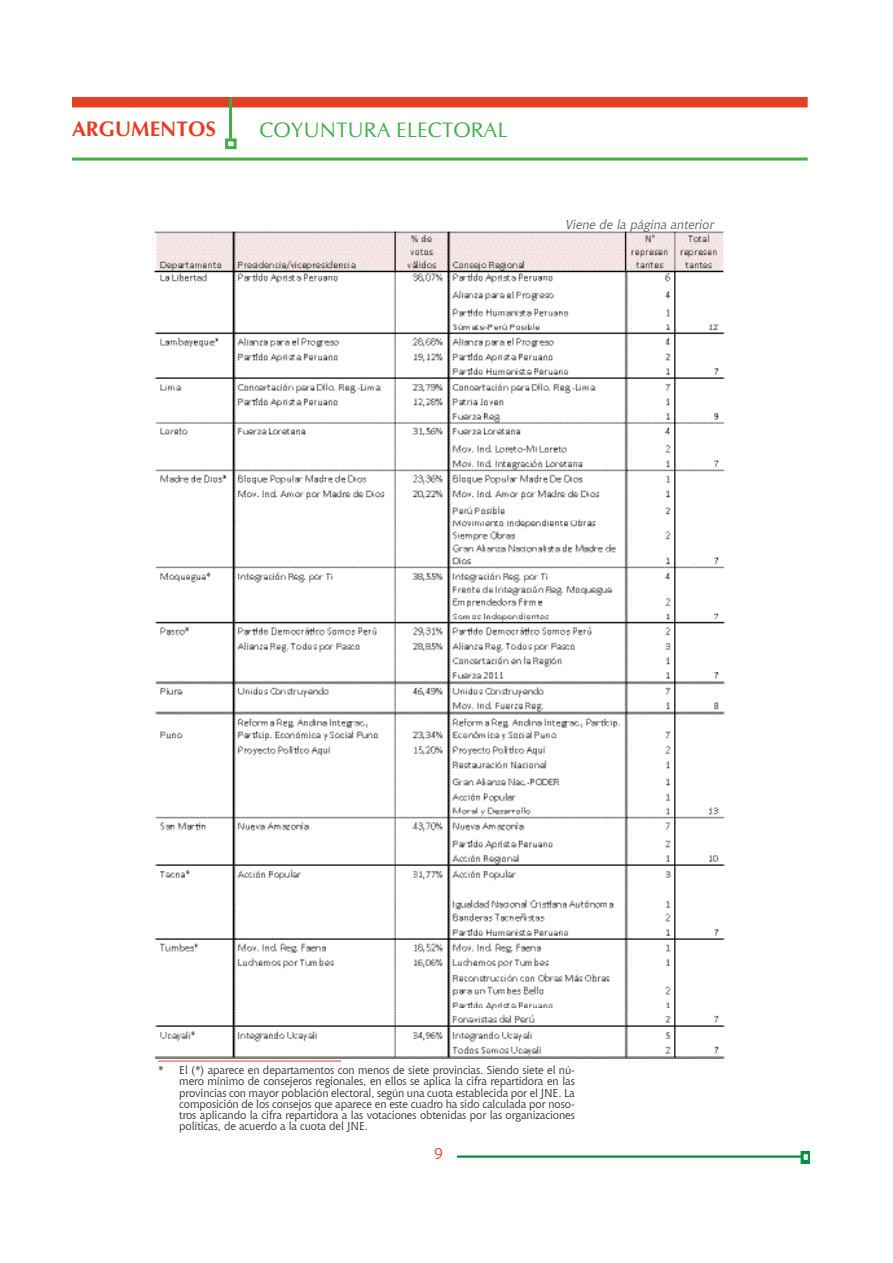
<style>
.page{position:relative;width:893px;height:1263px;background:#fff}
.page>*{position:absolute;margin:0;border:0;box-sizing:border-box;transform-origin:0 0}
.Texto_art{font:21px "CG Omega";color:#40ae49}
.t1{font:700 21px "CG Omega";color:#e53e25}
.t2{font:15.75px "Chianti BT";color:#e53e25}
.Texto_art-2{font:italic 12.75px "Chianti BT";color:#57585a}
.Pies{font:11.25px/11.2px "Chianti BT";letter-spacing:-.01em;color:#231f20;text-align:justify}
</style>
<div class="page">
<img style="left:457px;top:1151px;width:353px;height:12px">
<div style="left:72px;top:97px;width:736px;height:10px;background:#e53e25"></div>
<hr style="left:229px;top:97px;width:3px;height:42px;background:#40ae49">
<div style="left:225px;top:138px;width:12px;height:11px;border:3px solid #40ae49"></div>
<hr style="left:72px;top:158px;width:736px;height:3px;background:#40ae49">
<img style="left:153px;top:231px;width:572px;height:827px">
<hr style="left:158px;top:1061px;width:183px;height:1px;background:#e53e25">
<h1 class="t1" style="left:72px;top:116px;width:146px">ARGUMENTOS</h1>
<p class="Texto_art" style="left:259px;top:117px;width:250px">COYUNTURA ELECTORAL</p>
<p class="Texto_art-2" style="left:565px;top:216px;width:153px">Viene de la página anterior</p>
<p class="Pies" style="left:179px;top:1064px;width:397px;text-indent:-21px">* El (*) aparece en departamentos con menos de siete provincias. Siendo siete el nú&shy;mero mínimo de consejeros regionales, en ellos se aplica la cifra repartidora en las provincias con mayor población electoral, según una cuota establecida por el JNE. La composición de los consejos que aparece en este cuadro ha sido calculada por noso&shy;tros aplicando la cifra repartidora a las votaciones obtenidas por las organizaciones políticas, de acuerdo a la cuota del JNE.</p>
<h2 class="t2" style="left:434px;top:1142px;width:11px">9</h2>
</div>
